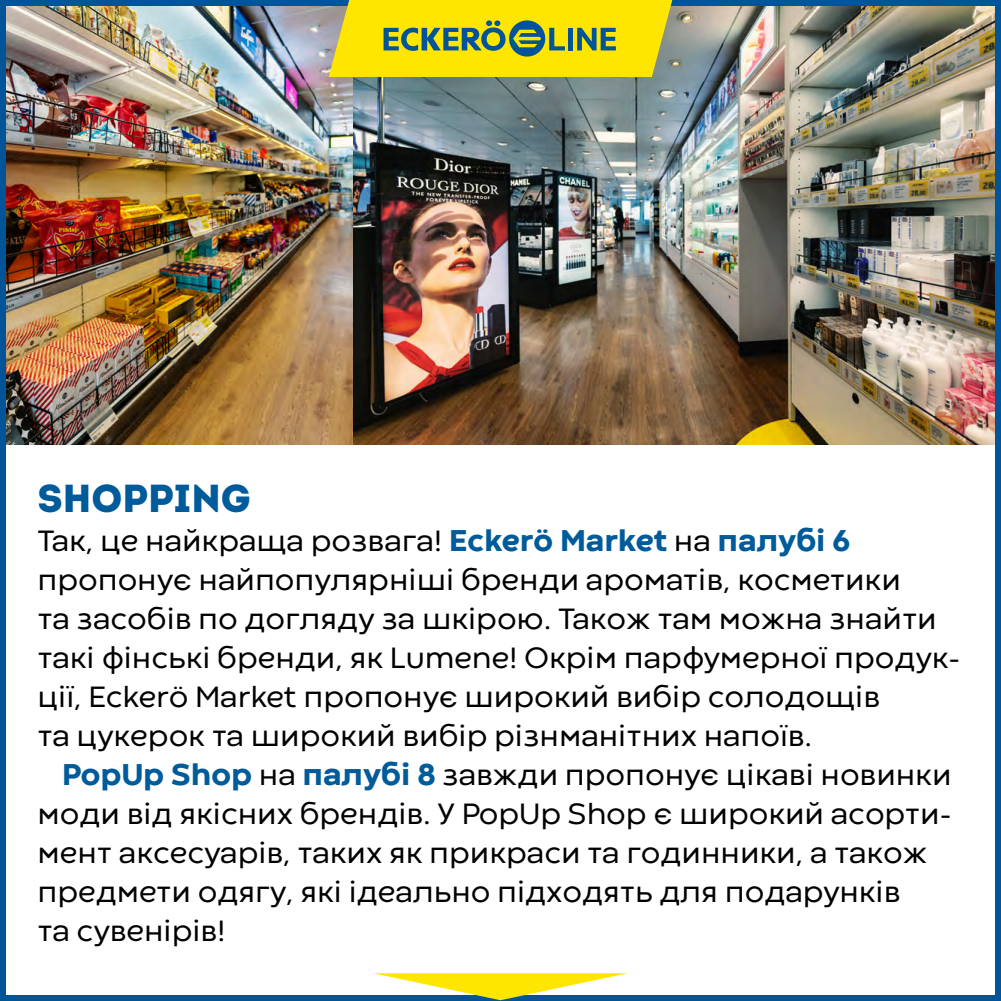
<style>
.page{position:relative;width:1001px;height:1001px;background:#fff}
.page>*{position:absolute;margin:0;border:0;box-sizing:border-box;transform-origin:0 0}
.Vahekas{font:900 39px "Intro";color:#005b9b}
.TEKST_taandeta{font:30.75px/39px "Codec Warm";letter-spacing:-.005em;color:#000}
.TEKST{font:30.75px/39px "Codec Warm";letter-spacing:-.005em;color:#000}
.s1{font-weight:800;font-size:31.5px;color:#005b9b}
</style>
<div class="page">
<img style="left:7px;top:7px;width:347px;height:437px">
<img style="left:354px;top:7px;width:639px;height:437px">
<div style="left:0;top:0;width:1000px;height:1000px;border:6px solid #005497"></div>
<svg style="left:329px;top:0;width:343px;height:77px;background:#dacf1a"></svg>
<div style="left:568px;top:28px;width:5px;height:22px;background:#005497"></div>
<svg style="left:373px;top:973px;width:255px;height:27px"></svg>
<p class="Vahekas" style="left:38px;top:472px;width:215px">SHOPPING</p>
<p class="TEKST_taandeta" style="left:38px;top:523px;width:924px">Так, це найкраща розвага! <span class="s1">Eckerö Market</span> на <span class="s1">палубі 6 </span>пропонує найпопулярніші бренди ароматів, косметики<br>та засобів по догляду за шкірою. Також там можна знайти такі фінські бренди, як Lumene! Окрім парфумерної продук&shy;ції, Eckerö Market пропонує широкий вибір солодощів<br>та цукерок та широкий вибір різнманітних напоїв.</p>
<p class="TEKST" style="left:38px;top:757px;width:915px;text-indent:25px"><span class="s1">PopUp Shop</span> на <span class="s1">палубі 8</span> завжди пропонує цікаві новинки моди від якісних брендів. У PopUp Shop є широкий асорти&shy;мент аксесуарів, таких як прикраси та годинники, а також предмети одягу, які ідеально підходять для подарунків<br>та сувенірів!</p>
</div>
